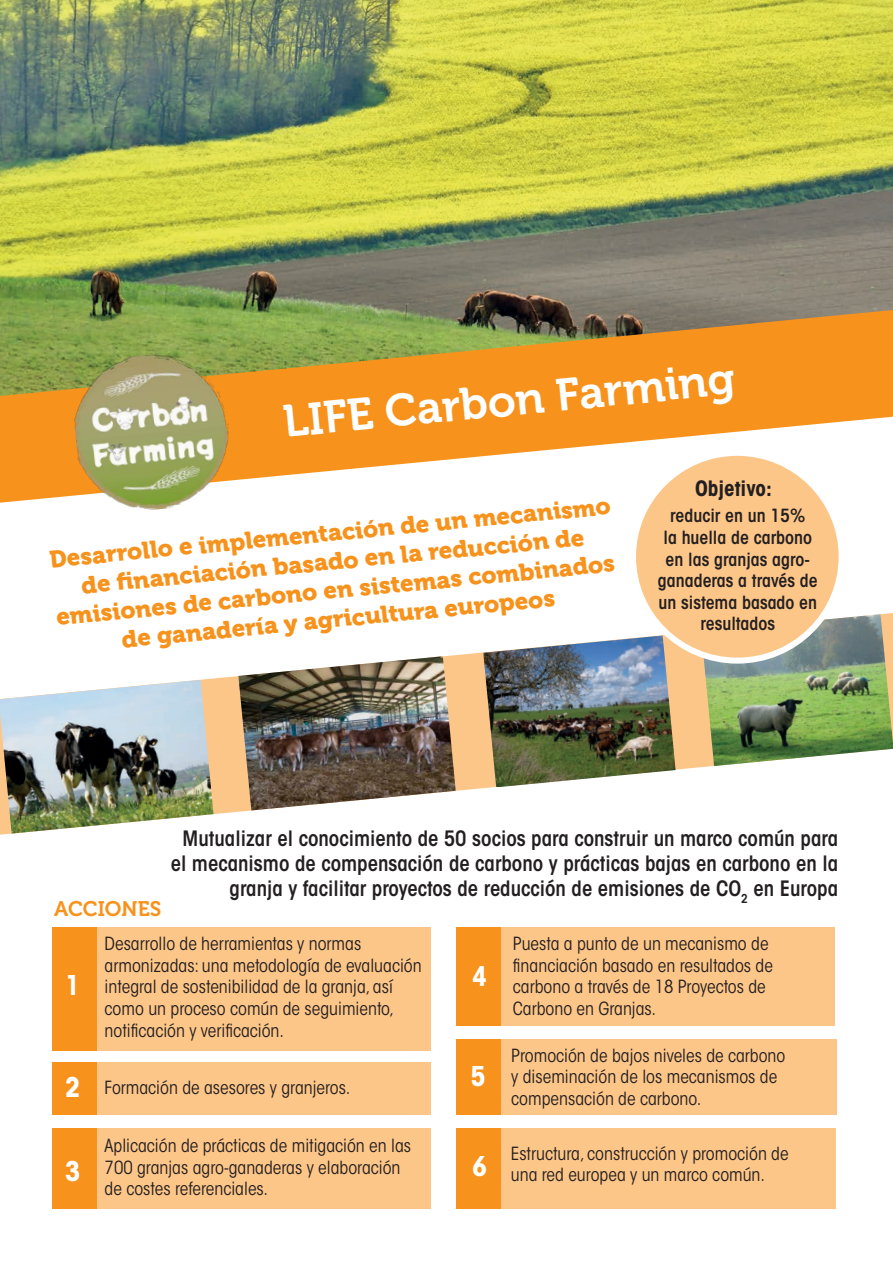
<style>
.page{position:relative;width:893px;height:1263px;background:#fff}
.page>*{position:absolute;margin:0;border:0;box-sizing:border-box;transform-origin:0 0}
.t1{font:45px "Museo 700";color:#fff}
.t2{font:700 condensed 27px "ITC Avant Garde Std";color:#fff}
.t3{font:24px/28.8px "Museo 900";color:#f7931d;text-align:center}
.t4{font:600 condensed 21px/25.2px "ITC Avant Garde Std";color:#231f20;text-align:right}
.t5{font:700 condensed 21px "ITC Avant Garde Std";color:#231f20}
.t6{font:21px "Museo 700";color:#f7931d}
.t7{font:condensed 18px/21.6px "ITC Avant Garde Std";color:#231f20}
.t8{font:600 condensed 18px/21.6px "ITC Avant Garde Std";color:#231f20;text-align:center}
</style>
<div class="page">
<img style="left:0;top:0;width:893px;height:310px">
<svg style="left:0;top:613px;width:893px;height:222px"></svg>
<div style="left:52px;top:927px;width:378px;height:123px;background:#fdc689"></div>
<div style="left:52px;top:927px;width:44px;height:123px;background:#f7931d"></div>
<div style="left:52px;top:1062px;width:378px;height:53px;background:#fdc689"></div>
<div style="left:52px;top:1062px;width:44px;height:53px;background:#f7931d"></div>
<div style="left:52px;top:1128px;width:378px;height:81px;background:#fdc689"></div>
<div style="left:52px;top:1128px;width:44px;height:81px;background:#f7931d"></div>
<div style="left:456px;top:927px;width:379px;height:98px;background:#fdc689"></div>
<div style="left:456px;top:927px;width:45px;height:98px;background:#f7931d"></div>
<div style="left:457px;top:1039px;width:379px;height:76px;background:#fdc689"></div>
<div style="left:456px;top:1128px;width:380px;height:81px;background:#fdc689"></div>
<div style="left:456px;top:1039px;width:45px;height:76px;background:#f7931d"></div>
<div style="left:456px;top:1128px;width:44px;height:81px;background:#f7931d"></div>
<svg style="left:0;top:310px;width:893px;height:193px;fill:#f7931d"></svg>
<img style="left:0;top:680px;width:214px;height:153px">
<img style="left:701px;top:614px;width:192px;height:152px">
<img style="left:483px;top:635px;width:193px;height:152px">
<img style="left:238px;top:656px;width:218px;height:154px">
<div style="left:633px;top:453px;width:209px;height:208px;background:#fdc689;border-radius:50%"></div>
<div style="left:630px;top:450px;width:215px;height:214px;border:6px solid #fff;border-radius:50%"></div>
<img style="left:68px;top:348px;width:168px;height:162px">
<p class="t1" style="left:281px;top:399px;width:455px;rotate:-6deg">LIFE Carbon Farming</p>
<p class="t3" style="left:48px;top:543px;width:565px;rotate:-5deg">Desarrollo e implementación de un mecanismo de fi nanciación basado en la reducción de emisiones de carbono en sistemas combinados de ganadería y agricultura europeos</p>
<p class="t5" style="left:695px;top:475px;width:78px">Objetivo:</p>
<p class="t8" style="left:658px;top:505px;width:161px">reducir en un 15%<br>la huella de carbono en las granjas agro&shy;ganaderas a través de un sistema basado en resultados</p>
<p class="t4" style="left:171px;top:825px;width:669px">Mutualizar el conocimiento de 50 socios para construir un marco común para el mecanismo de compensación de carbono y prácticas bajas en carbono en la granja y facilitar proyectos de reducción de emisiones de CO<sub>2</sub> en Europa</p>
<p class="t6" style="left:54px;top:897px;width:109px">ACCIONES</p>
<p class="t7" style="left:105px;top:933px;width:319px">Desarrollo de herramientas y normas armonizadas: una metodología de evaluación integral de sostenibilidad de la granja, así como un proceso común de seguimiento, notificación y verificación.</p>
<p class="t7" style="left:513px;top:933px;width:262px">Puesta a punto de un mecanismo de financiación basado en resultados de carbono a través de 18 Proyectos de<br>Carbono en Granjas.</p>
<p class="t7" style="left:511px;top:1044px;width:276px">Promoción de bajos niveles de carbono y diseminación de los mecanismos de compensación de carbono.</p>
<p class="t7" style="left:511px;top:1143px;width:279px">Estructura, construcción y promoción de una red europea y un marco común.</p>
<p class="t2" style="left:472px;top:959px;width:17px">4</p>
<p class="t2" style="left:65px;top:967px;width:17px">1</p>
<p class="t2" style="left:470px;top:1059px;width:17px">5</p>
<p class="t2" style="left:65px;top:1070px;width:17px">2</p>
<p class="t7" style="left:105px;top:1077px;width:247px">Formación de asesores y granjeros.</p>
<p class="t7" style="left:105px;top:1135px;width:308px">Aplicación de prácticas de mitigación en las<br>700 granjas agro-ganaderas y elaboración de costes referenciales.</p>
<p class="t2" style="left:472px;top:1149px;width:17px">6</p>
<p class="t2" style="left:65px;top:1154px;width:17px">3</p>
</div>
